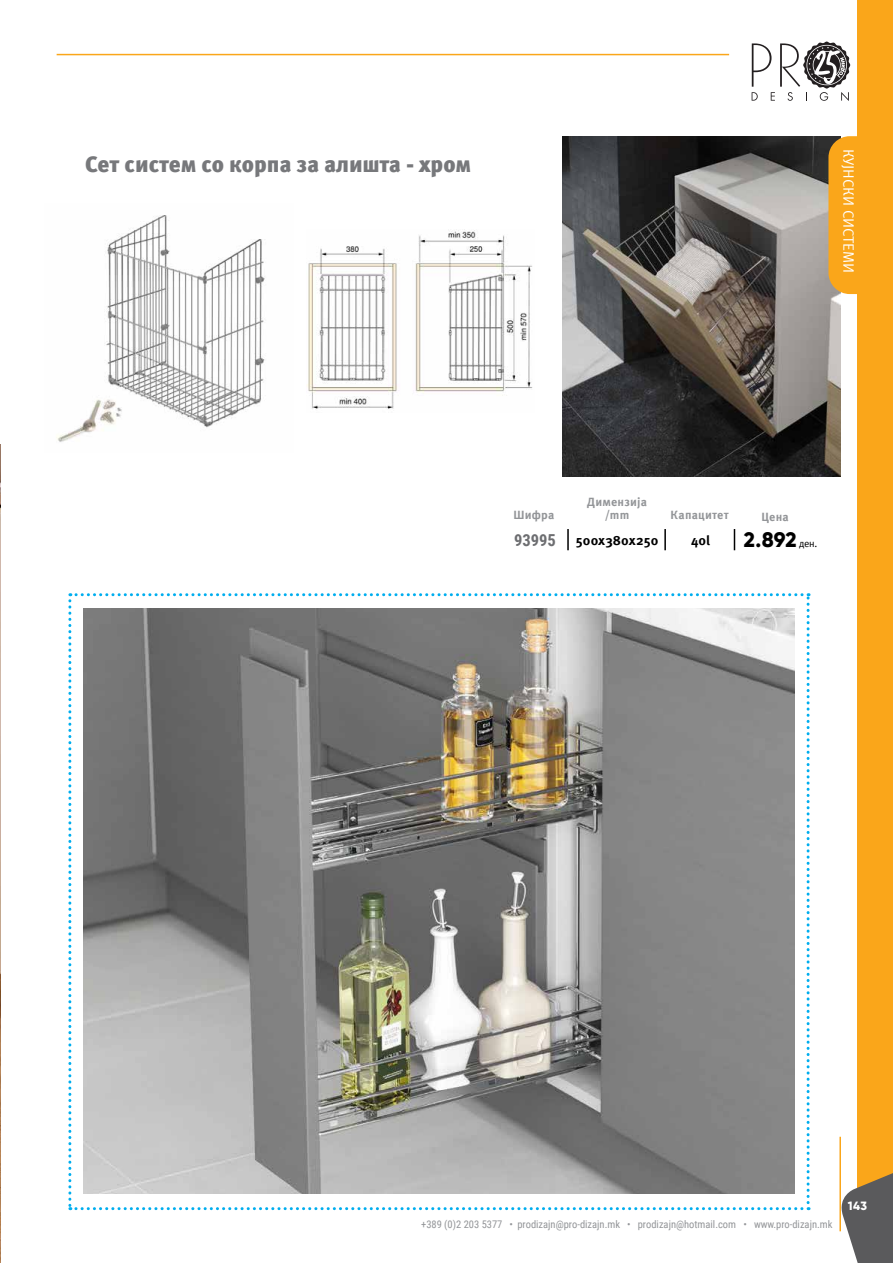
<style>
.page{position:relative;width:893px;height:1263px;background:#fff}
.page>*{position:absolute;margin:0;border:0;box-sizing:border-box;transform-origin:0 0}
.t1{font:900 22.5px "Meta Pro";color:#77787b}
.t2{font:800 21px "Gilroy";color:#000}
.t3{font:700 16.5px "Roboto Condensed";color:#6d6e71}
.t4{font:15px "Meta Pro";color:#fff}
.t5{font:700 13.5px "Meta Pro";letter-spacing:.01em;color:#000}
.t6{font:700 12px "Meta Pro";letter-spacing:.015em;color:#939598}
.t7{font:800 12px "Gilroy";color:#fff}
.t8{font:10.5px "Roboto Condensed";color:#939598}
.s1{font-family:"Meta Pro";font-weight:400;font-size:10.2px}
</style>
<div class="page">
<img style="left:0;top:444px;width:1px;height:819px">
<img style="left:562px;top:136px;width:278px;height:340px">
<img style="left:56px;top:215px;width:209px;height:227px">
<svg style="left:828px;top:136px;width:30px;height:158px;background:#f2a31f"></svg>
<img style="left:307px;top:230px;width:226px;height:179px">
<hr style="left:567px;top:529px;width:2px;height:21px;background:#000">
<svg style="left:734px;top:529px;width:1px;height:21px"></svg>
<hr style="left:664px;top:529px;width:2px;height:21px;background:#000">
<svg style="left:68px;top:593px;width:742px;height:617px;background:#959694"></svg>
<div style="left:858px;top:0;width:35px;height:1211px;background:#faa61a"></div>
<svg style="left:839px;top:1141px;width:54px;height:122px"></svg>
<hr style="left:839px;top:1137px;width:2px;height:94px;background:#faa61a">
<hr style="left:57px;top:54px;width:672px;height:1px;background:#faa61a">
<svg style="left:752px;top:42px;width:98px;height:59px"></svg>
<h1 class="t1" style="left:85px;top:146px;width:388px">Сет систем со корпа за алишта - хром</h1>
<h3 class="t4" style="left:860px;top:149px;width:126px;rotate:90deg">КУЈНСКИ СИСТЕМИ</h3>
<p class="t6" style="left:587px;top:492px;width:61px">Димензија</p>
<p class="t6" style="left:513px;top:505px;width:42px">Шифра</p>
<p class="t6" style="left:605px;top:506px;width:26px">/mm</p>
<p class="t6" style="left:671px;top:505px;width:59px">Капацитет</p>
<h3 class="t3" style="left:514px;top:529px;width:43px">93995</h3>
<h2 class="t2" style="left:744px;top:526px;width:75px">2.892 <span class="s1">ден.</span></h2>
<p class="t6" style="left:761px;top:507px;width:29px">Цена</p>
<p class="t5" style="left:576px;top:530px;width:84px">500x380x250</p>
<p class="t5" style="left:691px;top:530px;width:21px">40l</p>
<p class="t8" style="left:421px;top:1217px;width:413px">+389 (0)2 203 5377 • prodizajn@pro-dizajn.mk • prodizajn@hotmail.com • www.pro-dizajn.mk</p>
<p class="t7" style="left:848px;top:1198px;width:20px">143</p>
</div>
